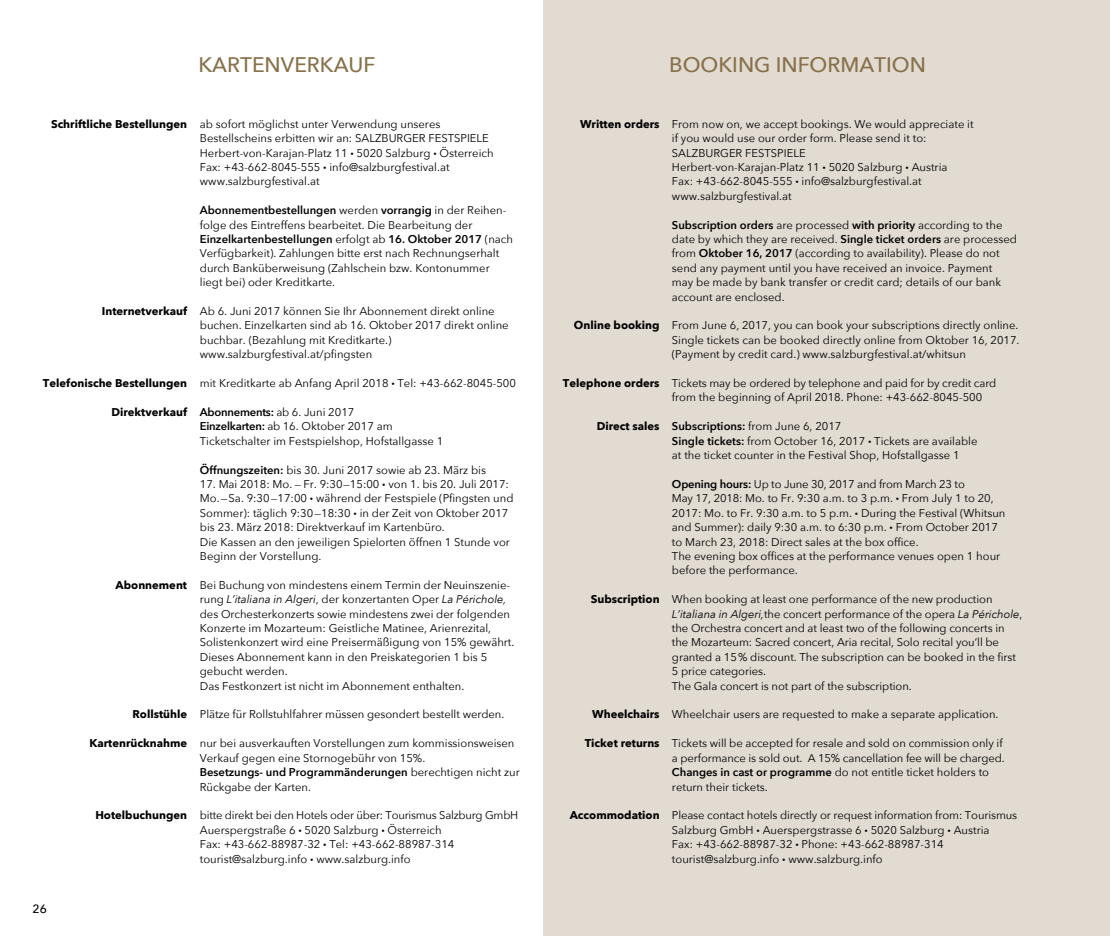
<style>
.page{position:relative;width:1110px;height:936px;background:#fff}
.page>*{position:absolute;margin:0;border:0;box-sizing:border-box;transform-origin:0 0}
.t1{font:500 21px "Avenir Next";color:#887049}
.t2{font:500 12px "Avenir Next";color:#000}
.t3{font:11.25px/14.4px "Avenir Next";color:#000}
.t4{font:700 11.25px "Avenir Next";color:#000}
.s1{font-weight:700}
.s2{font-weight:600}
.s3{font-style:italic}
</style>
<div class="page">
<div style="left:543px;top:0;width:567px;height:935px;background:#e1dbd2"></div>
<h1 class="t1" style="left:198px;top:47px;width:179px">KARTENVERKAUF</h1>
<h1 class="t1" style="left:669px;top:47px;width:258px">BOOKING INFORMATION</h1>
<p class="t4" style="left:51px;top:114px;width:138px">Schriftliche Bestellungen</p>
<p class="t4" style="left:102px;top:301px;width:87px">Internetverkauf</p>
<p class="t4" style="left:43px;top:373px;width:146px">Telefonische Bestellungen</p>
<p class="t4" style="left:111px;top:402px;width:77px">Direktverkauf</p>
<p class="t4" style="left:116px;top:575px;width:73px">Abonnement</p>
<p class="t4" style="left:132px;top:704px;width:56px">Rollstühle</p>
<p class="t4" style="left:89px;top:733px;width:99px">Kartenrücknahme</p>
<p class="t4" style="left:95px;top:805px;width:93px">Hotelbuchungen</p>
<p class="t3" style="left:200px;top:116px;width:295px">ab sofort möglichst unter Verwendung unseres Bestellscheins erbitten wir an: SALZBURGER FESTSPIELE Herbert-von-Karajan-Platz 11 <span class="s1">·</span> 5020 Salzburg <span class="s1">·</span> Österreich Fax: +43-662-8045-555 <span class="s1">·</span> info@salzburgfestival.at www.salzburgfestival.at</p>
<p class="t3" style="left:200px;top:202px;width:315px"><span class="s2">Abonnementbestellungen</span> werden <span class="s2">vorrangig</span> in der Reihen&shy;folge des Eintreffens bearbeitet. Die Bearbeitung der <span class="s2">Einzelkartenbestellungen</span> erfolgt ab <span class="s2">16. Oktober 2017</span> (nach Verfügbarkeit). Zahlungen bitte erst nach Rechnungserhalt durch Banküberweisung (Zahlschein bzw. Kontonummer liegt bei) oder Kreditkarte.</p>
<p class="t3" style="left:200px;top:303px;width:310px">Ab 6. Juni 2017 können Sie Ihr Abonnement direkt online buchen. Einzelkarten sind ab 16. Oktober 2017 direkt online buchbar. (Bezahlung mit Kreditkarte.) www.salzburgfestival.at/pfingsten</p>
<p class="t3" style="left:200px;top:375px;width:318px">mit Kreditkarte ab Anfang April 2018 <span class="s1">·</span> Tel: +43-662-8045-500</p>
<p class="t3" style="left:200px;top:404px;width:245px"><span class="s2">Abonnements:</span> ab 6. Juni 2017<br><span class="s2">Einzelkarten:</span> ab 16. Oktober 2017 am<br>Ticketschalter im Festspielshop, Hofstallgasse 1</p>
<p class="t3" style="left:200px;top:462px;width:288px"><span class="s2">Öffnungszeiten:</span> bis 30. Juni 2017 sowie ab 23. März bis</p>
<p class="t3" style="left:200px;top:476px;width:315px">17. Mai 2018: Mo. — Fr. 9:30—15:00 <span class="s1">·</span> von 1. bis 20. Juli 2017:<br>Mo.—Sa. 9:30—17:00 <span class="s1">·</span> während der Festspiele (Pfingsten und Sommer): täglich 9:30—18:30 <span class="s1">·</span> in der Zeit von Oktober 2017 bis 23. März 2018: Direktverkauf im Kartenbüro.<br>Die Kassen an den jeweiligen Spielorten öffnen 1 Stunde vor Beginn der Vorstellung.</p>
<p class="t3" style="left:200px;top:577px;width:316px">Bei Buchung von mindestens einem Termin der Neuinszenie&shy;rung <span class="s3">L’italiana in Algeri</span>, der konzertanten Oper <span class="s3">La Périchole, </span>des Orchesterkonzerts sowie mindestens zwei der folgenden Konzerte im Mozarteum: Geistliche Matinee, Arienrezital, Solistenkonzert wird eine Preisermäßigung von 15% gewährt.<br>Dieses Abonnement kann in den Preiskategorien 1 bis 5 gebucht werden.<br>Das Festkonzert ist nicht im Abonnement enthalten.</p>
<p class="t3" style="left:200px;top:706px;width:306px">Plätze für Rollstuhlfahrer müssen gesondert bestellt werden.</p>
<p class="t3" style="left:200px;top:735px;width:321px">nur bei ausverkauften Vorstellungen zum kommissionsweisen Verkauf gegen eine Stornogebühr von 15%.<br><span class="s2">Besetzungs- und Programmänderungen</span> berechtigen nicht zur Rückgabe der Karten.</p>
<p class="t3" style="left:200px;top:807px;width:320px">bitte direkt bei den Hotels oder über: Tourismus Salzburg GmbH Auerspergstraße 6 <span class="s1">·</span> 5020 Salzburg <span class="s1">·</span> Österreich<br>Fax: +43-662-88987-32 <span class="s1">·</span> Tel: +43-662-88987-314 tourist@salzburg.info <span class="s1">·</span> www.salzburg.info</p>
<p class="t2" style="left:33px;top:898px;width:16px">26</p>
<p class="t4" style="left:580px;top:114px;width:81px">Written orders</p>
<p class="t4" style="left:574px;top:316px;width:87px">Online booking</p>
<p class="t4" style="left:563px;top:373px;width:98px">Telephone orders</p>
<p class="t4" style="left:597px;top:416px;width:64px">Direct sales</p>
<p class="t4" style="left:591px;top:589px;width:70px">Subscription</p>
<p class="t4" style="left:592px;top:704px;width:69px">Wheelchairs</p>
<p class="t4" style="left:585px;top:733px;width:76px">Ticket returns</p>
<p class="t4" style="left:570px;top:805px;width:91px">Accommodation</p>
<p class="t3" style="left:672px;top:116px;width:303px">From now on, we accept bookings. We would appreciate it if you would use our order form. Please send it to:<br>SALZBURGER FESTSPIELE<br>Herbert-von-Karajan-Platz 11 <span class="s1">·</span> 5020 Salzburg <span class="s1">·</span> Austria<br>Fax: +43-662-8045-555 <span class="s1">·</span> info@salzburgfestival.at www.salzburgfestival.at</p>
<p class="t3" style="left:672px;top:217px;width:346px"><span class="s2">Subscription orders</span> are processed <span class="s2">with priority</span> according to the date by which they are received. <span class="s2">Single ticket orders</span> are processed from <span class="s2">Oktober 16, 2017</span> (according to availability). Please do not send any payment until you have received an invoice. Payment<br>may be made by bank transfer or credit card; details of our bank account are enclosed.</p>
<p class="t3" style="left:672px;top:318px;width:349px;text-align:justify">From June 6, 2017, you can book your subscriptions directly online.<br>Single tickets can be booked directly online from Oktober 16, 2017. (Payment by credit card.) www.salzburgfestival.at/whitsun</p>
<p class="t3" style="left:672px;top:375px;width:326px">Tickets may be ordered by telephone and paid for by credit card from the beginning of April 2018. Phone: +43-662-8045-500</p>
<p class="t3" style="left:672px;top:418px;width:307px"><span class="s2">Subscriptions:</span> from June 6, 2017<br><span class="s2">Single tickets:</span> from October 16, 2017 <span class="s1">·</span> Tickets are available at the ticket counter in the Festival Shop, Hofstallgasse 1</p>
<p class="t3" style="left:672px;top:476px;width:335px"><span class="s2">Opening hours:</span> Up to June 30, 2017 and from March 23 to<br>May 17, 2018: Mo. to Fr. 9:30 a.m. to 3 p.m. <span class="s1">·</span> From July 1 to 20, 2017: Mo. to Fr. 9:30 a.m. to 5 p.m. <span class="s1">·</span> During the Festival (Whitsun and Summer): daily 9:30 a.m. to 6:30 p.m. <span class="s1">·</span> From October 2017 to March 23, 2018: Direct sales at the box office.<br>The evening box offices at the performance venues open 1 hour before the performance.</p>
<p class="t3" style="left:672px;top:591px;width:352px">When booking at least one performance of the new production <span class="s3">L’italiana in Algeri,</span>the concert performance of the opera <span class="s3">La Périchole</span>, the Orchestra concert and at least two of the following concerts in the Mozarteum: Sacred concert, Aria recital, Solo recital you’ll be granted a 15% discount. The subscription can be booked in the first 5 price categories.<br>The Gala concert is not part of the subscription.</p>
<p class="t3" style="left:672px;top:706px;width:328px">Wheelchair users are requested to make a separate application.</p>
<p class="t3" style="left:672px;top:735px;width:334px">Tickets will be accepted for resale and sold on commission only if a performance is sold out. A 15% cancellation fee will be charged.<br><span class="s2">Changes in cast or programme</span> do not entitle ticket holders to return their tickets.</p>
<p class="t3" style="left:672px;top:807px;width:347px">Please contact hotels directly or request information from: Tourismus Salzburg GmbH <span class="s1">·</span> Auerspergstrasse 6 <span class="s1">·</span> 5020 Salzburg <span class="s1">·</span> Austria<br>Fax: +43-662-88987-32 <span class="s1">·</span> Phone: +43-662-88987-314 tourist@salzburg.info <span class="s1">·</span> www.salzburg.info</p>
</div>
